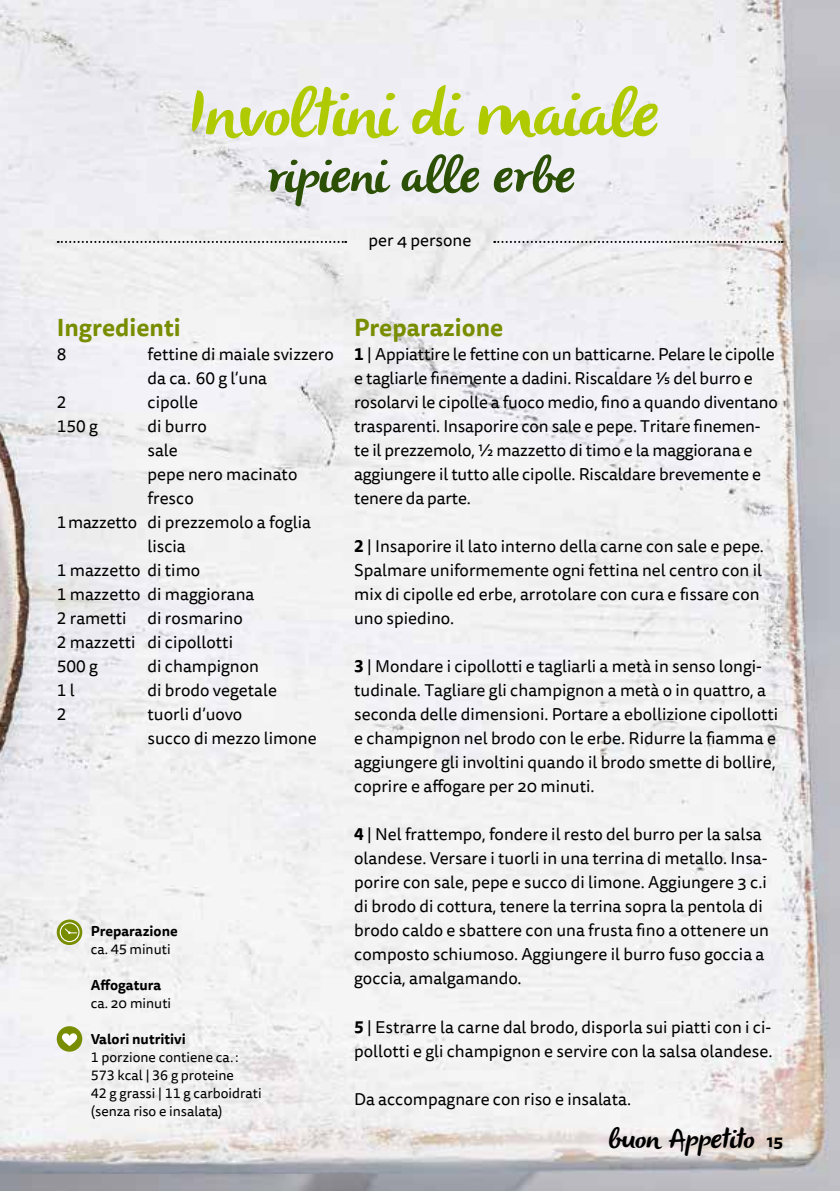
<style>
.page{position:relative;width:840px;height:1191px;background:#fff}
.page>*{position:absolute;margin:0;border:0;box-sizing:border-box;transform-origin:0 0}
.t1{font:italic 66px "Olivier";letter-spacing:-.01em;color:#afca00}
.t2{font:italic 50px "Olivier";color:#2c5106}
.t3{font:italic 28px "Olivier";color:#000}
.t4{font:700 24px "Tisa Sans OT";color:#788d00}
.t5{font:17px/24px "Tisa Sans OT";color:#000}
.t6{font:700 17px "Tisa Sans OT";color:#000}
.t7{font:14px/18px "Tisa Sans OT";color:#000}
.t8{font:700 14px "Tisa Sans OT";color:#000}
.s1{font-weight:700}
</style>
<div class="page">
<img style="left:0;top:0;width:839px;height:1191px">
<svg style="left:58px;top:241px;width:288px;height:2px"></svg>
<svg style="left:494px;top:241px;width:288px;height:2px"></svg>
<svg style="left:57px;top:919px;width:25px;height:26px"></svg>
<div style="left:60px;top:922px;width:19px;height:20px;border:1px solid #fff;border-radius:50%"></div>
<svg style="left:64px;top:927px;width:14px;height:7px"></svg>
<div style="left:57px;top:1026px;width:25px;height:25px;background:#788d00;border-radius:50%"></div>
<svg style="left:62px;top:1033px;width:15px;height:13px"></svg>
<h1 class="t1" style="left:184px;top:77px;width:489px">Involtini di maiale</h1>
<h2 class="t2" style="left:266px;top:147px;width:319px">ripieni alleerbe</h2>
<p class="t5" style="left:368px;top:229px;width:104px">per 4 persone</p>
<h3 class="t4" style="left:57px;top:312px;width:125px">Ingredienti</h3>
<p class="t5" style="left:57px;top:343px;width:11px">8</p>
<p class="t5" style="left:147px;top:343px;width:188px">fettine di maiale svizzero da ca. 60 g l’una</p>
<p class="t5" style="left:57px;top:391px;width:11px">2</p>
<p class="t5" style="left:147px;top:391px;width:52px">cipolle</p>
<p class="t5" style="left:57px;top:415px;width:43px">150 g</p>
<p class="t5" style="left:147px;top:415px;width:61px">di burro</p>
<p class="t5" style="left:147px;top:439px;width:32px">sale</p>
<p class="t5" style="left:147px;top:463px;width:151px">pepe nero macinato</p>
<p class="t5" style="left:147px;top:487px;width:48px">fresco</p>
<p class="t5" style="left:57px;top:511px;width:256px">1mazzetto di prezzemolo a foglia</p>
<p class="t5" style="left:147px;top:535px;width:40px">liscia</p>
<p class="t5" style="left:57px;top:559px;width:145px">1 mazzetto di timo</p>
<p class="t5" style="left:57px;top:583px;width:199px">1 mazzetto di maggiorana</p>
<p class="t5" style="left:57px;top:607px;width:187px">2 rametti di rosmarino</p>
<p class="t5" style="left:57px;top:631px;width:178px">2 mazzetti di cipollotti</p>
<p class="t5" style="left:57px;top:655px;width:43px">500 g</p>
<p class="t5" style="left:147px;top:655px;width:113px">di champignon</p>
<p class="t5" style="left:57px;top:679px;width:19px">1 l</p>
<p class="t5" style="left:147px;top:679px;width:131px">di brodo vegetale</p>
<p class="t5" style="left:57px;top:703px;width:11px">2</p>
<p class="t5" style="left:147px;top:703px;width:170px">tuorli d’uovo<br>succo di mezzo limone</p>
<p class="t8" style="left:91px;top:922px;width:88px">Preparazione</p>
<p class="t7" style="left:91px;top:941px;width:81px">ca. 45 minuti</p>
<p class="t8" style="left:91px;top:976px;width:72px">Affogatura</p>
<p class="t7" style="left:91px;top:995px;width:82px">ca. 20 minuti</p>
<p class="t8" style="left:91px;top:1030px;width:96px">Valori nutritivi</p>
<p class="t7" style="left:91px;top:1049px;width:172px">1 porzione contiene ca.:<br>573 kcal | 36 g proteine<br>42 g grassi | 11 g carboidrati (senza riso e insalata)</p>
<h3 class="t4" style="left:354px;top:312px;width:151px">Preparazione</h3>
<p class="t5" style="left:354px;top:343px;width:425px"><span class="s1">1</span> | Appiattire le fettine con un batticarne. Pelare le cipolle e tagliarle finemente a dadini. Riscaldare 1/5 del burro e rosolarvi le cipolle a fuoco medio, fino a quando diventano trasparenti. Insaporire con sale e pepe. Tritare finemen&shy;te il prezzemolo, ½ mazzetto di timo e la maggiorana e aggiungere il tutto alle cipolle. Riscaldare brevemente e tenere da parte.</p>
<p class="t5" style="left:354px;top:535px;width:411px"><span class="s1">2</span> | Insaporire il lato interno della carne con sale e pepe.<br>Spalmare uniformemente ogni fettina nel centro con il mix di cipolle ed erbe, arrotolare con cura e fissare con uno spiedino.</p>
<p class="t5" style="left:354px;top:655px;width:425px"><span class="s1">3</span> | Mondare i cipollotti e tagliarli a metà in senso longi&shy;tudinale. Tagliare gli champignon a metà o in quattro, a seconda delle dimensioni. Portare a ebollizione cipollotti e champignon nel brodo con le erbe. Ridurre la fiamma e aggiungere gli involtini quando il brodo smette di bollire, coprire e affogare per 20 minuti.</p>
<p class="t5" style="left:354px;top:823px;width:416px"><span class="s1">4</span> | Nel frattempo, fondere il resto del burro per la salsa olandese. Versare i tuorli in una terrina di metallo. Insa&shy;porire con sale, pepe e succo di limone. Aggiungere 3 c.i di brodo di cottura, tenere la terrina sopra la pentola di brodo caldo e sbattere con una frusta fino a ottenere un composto schiumoso. Aggiungere il burro fuso goccia a goccia, amalgamando.</p>
<p class="t5" style="left:354px;top:1015px;width:419px"><span class="s1">5</span> | Estrarre la carne dal brodo, disporla sui piatti con i ci&shy;pollotti e gli champignon e servire con la salsa olandese.</p>
<p class="t5" style="left:354px;top:1087px;width:278px">Da accompagnare con riso e insalata.</p>
<h3 class="t3" style="left:607px;top:1123px;width:148px">buo n Appetito</h3>
<p class="t6" style="left:766px;top:1129px;width:18px">15</p>
</div>
